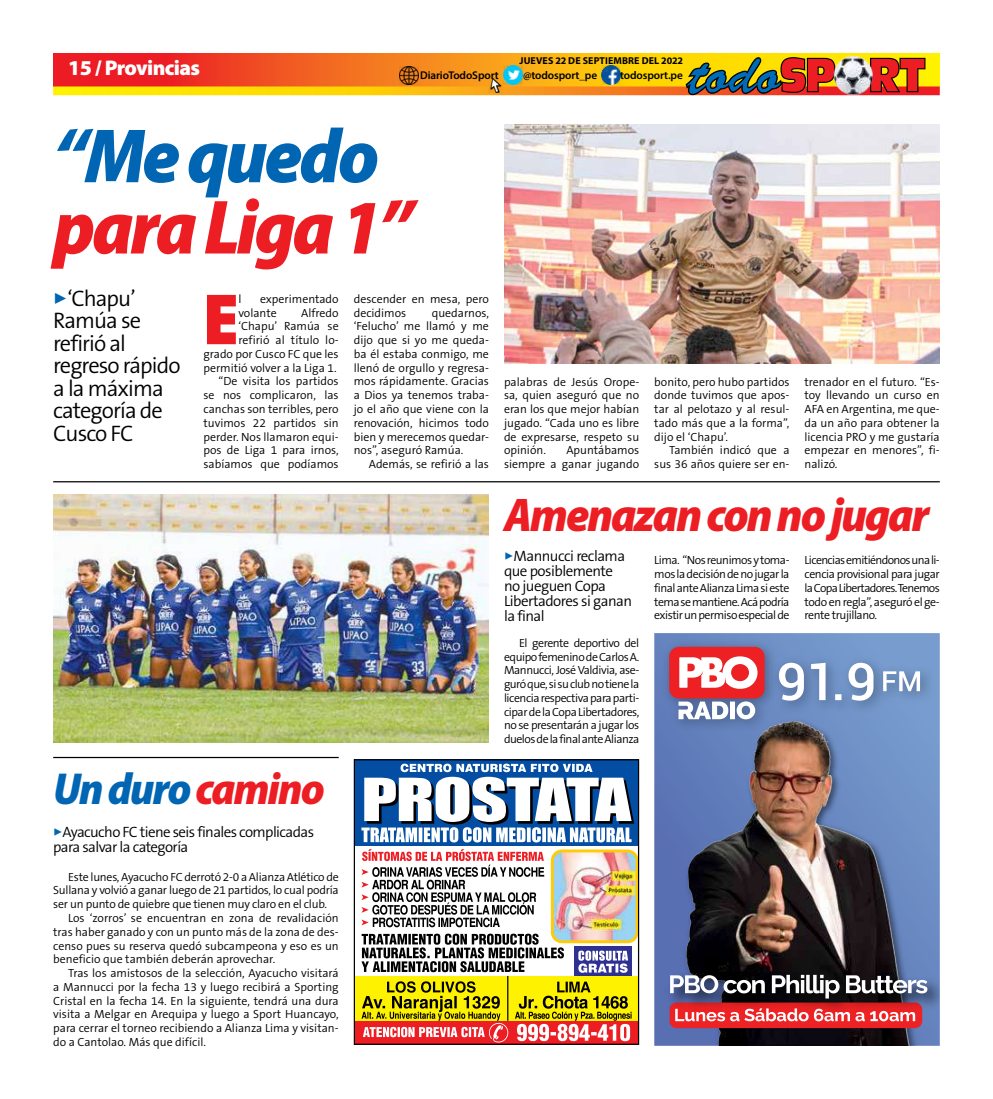
<style>
.page{position:relative;width:993px;height:1099px;background:#fff}
.page>*{position:absolute;margin:0;border:0;box-sizing:border-box;transform-origin:0 0}
.t1{font:italic 900 semi-condensed 77.5px "Myriad Pro";letter-spacing:-.04em;color:#ed1d24}
.t2{font:italic 900 semi-condensed 77.5px "Myriad Pro";letter-spacing:-.04em;color:#0066b3}
.t3{font:900 73px "The Sans B9";color:#ed1d24}
.t4{font:italic 900 semi-condensed 47.5px "Myriad Pro";letter-spacing:-.04em;color:#ed1d24}
.t5{font:italic 900 semi-condensed 45px "Myriad Pro";letter-spacing:-.04em;color:#0066b3}
.t6{font:300 22.5px/22.5px "The Sans B4";letter-spacing:-.04em;color:#000}
.t7{font:900 21.25px "Myriad Pro";letter-spacing:-.03em;color:#fff}
.t8{font:300 15px/15px "The Sans B4";letter-spacing:-.035em;color:#000}
.t9{font:300 11.88px/13.8px "The Sans B4";color:#000;text-align:justify}
.t10{font:300 11.88px "The Sans B4";letter-spacing:-.02em;color:#000}
.t11{font:600 11.25px "Myriad Pro";letter-spacing:-.01em;color:#000}
.t12{font:700 10px "Myriad Pro";letter-spacing:.01em;color:#000}
.s1{color:#0066b3}
.s2{color:#ed1d24}
</style>
<div class="page">
<svg style="left:53px;top:53px;width:886px;height:33px;background:#f3781a"></svg>
<svg style="left:53px;top:86px;width:886px;height:9px;background:#f9b10e"></svg>
<svg style="left:871px;top:58px;width:54px;height:34px;background:#cd4019"></svg>
<svg style="left:685px;top:57px;width:150px;height:38px;background:#9c692e"></svg>
<img style="left:832px;top:55px;width:39px;height:39px">
<img style="left:488px;top:78px;width:14px;height:14px">
<img style="left:601px;top:66px;width:18px;height:18px">
<img style="left:503px;top:66px;width:19px;height:19px">
<img style="left:399px;top:66px;width:19px;height:19px">
<div style="left:354px;top:759px;width:284px;height:87px;background:#034ea2"></div>
<div style="left:354px;top:1020px;width:284px;height:24px;background:#ed1d24"></div>
<div style="left:354px;top:975px;width:284px;height:45px;background:#fff200"></div>
<svg style="left:361px;top:981px;width:270px;height:61px"></svg>
<svg style="left:574px;top:972px;width:57px;height:3px"></svg>
<svg style="left:361px;top:763px;width:273px;height:79px"></svg>
<svg style="left:361px;top:849px;width:276px;height:123px"></svg>
<img style="left:553px;top:852px;width:82px;height:88px">
<hr style="left:507px;top:975px;width:1px;height:45px;background:#000">
<div style="left:353px;top:759px;width:286px;height:285px;border:1px solid #000"></div>
<svg style="left:654px;top:633px;width:285px;height:65px;background:#7698cb"></svg>
<img style="left:656px;top:635px;width:126px;height:63px">
<div style="left:669px;top:647px;width:95px;height:51px;background:#ed2024;border-radius:10px"></div>
<svg style="left:679px;top:656px;width:78px;height:32px"></svg>
<img style="left:766px;top:650px;width:171px;height:48px">
<svg style="left:882px;top:671px;width:37px;height:20px"></svg>
<svg style="left:778px;top:662px;width:95px;height:36px"></svg>
<img style="left:654px;top:698px;width:285px;height:347px">
<div style="left:669px;top:1002px;width:252px;height:26px;background:#ed2224;border-radius:7px"></div>
<img style="left:661px;top:967px;width:278px;height:52px">
<svg style="left:670px;top:975px;width:94px;height:18px"></svg>
<svg style="left:771px;top:974px;width:68px;height:24px"></svg>
<svg style="left:845px;top:975px;width:82px;height:18px"></svg>
<svg style="left:675px;top:1008px;width:174px;height:13px"></svg>
<svg style="left:855px;top:1010px;width:59px;height:11px"></svg>
<img style="left:504px;top:124px;width:435px;height:240px">
<img style="left:53px;top:495px;width:436px;height:247px">
<hr style="left:53px;top:481px;width:886px;height:1px;background:#000">
<hr style="left:53px;top:756px;width:285px;height:2px;background:#000">
<h3 class="t7" style="left:68px;top:54px;width:133px">15 / Provincias</h3>
<p class="t12" style="left:519px;top:54px;width:165px">JUEVES 22 DE SEPTIEMBRE DEL 2022</p>
<p class="t11" style="left:420px;top:68px;width:80px">DiarioTodoSport</p>
<p class="t11" style="left:523px;top:68px;width:76px">@todosport_pe</p>
<p class="t11" style="left:620px;top:68px;width:64px">todosport.pe</p>
<h1 class="t2" style="left:53px;top:105px;width:327px">“Me quedo</h1>
<h1 class="t1" style="left:53px;top:176px;width:361px">para Liga 1”</h1>
<h3 class="t6" style="left:53px;top:288px;width:129px"><span class="s1">✓</span>‘Chapu’<br>Ramúa se refirió al regreso rápido a la máxima categoría de<br>Cusco FC</h3>
<h2 class="t3" style="left:203px;top:280px;width:37px">E</h2>
<p class="t9" style="left:238px;top:292px;width:5px">l</p>
<p class="t9" style="left:238px;top:292px;width:102px;text-indent:21px">experimentado volante</p>
<p class="t9" style="left:353px;top:292px;width:137px">descender en mesa, pero decidimos</p>
<p class="t9" style="left:203px;top:306px;width:137px;text-align:right">Alfredo<br>‘Chapu’ Ramúa se<br>refirió al título lo-<br>grado por Cusco FC que les permitió volver a la Liga 1. “De visita los partidos<br>se nos complicaron, las canchas son terribles, pero tuvimos 22 partidos sin perder. Nos llamaron equi&shy;pos de Liga 1 para irnos, sabíamos que podíamos</p>
<p class="t9" style="left:353px;top:306px;width:137px;text-indent:78px">quedarnos, ‘Felucho’ me llamó y me dijo que si yo me queda&shy;ba él estaba conmigo, me llenó de orgullo y regresa&shy;mos rápidamente. Gracias a Dios ya tenemos traba&shy;jo el año que viene con la renovación, hicimos todo bien y merecemos quedar&shy;nos”, aseguró Ramúa.</p>
<p class="t9" style="left:368px;top:457px;width:122px">Además, se refirió a las</p>
<p class="t9" style="left:504px;top:375px;width:137px">palabras de Jesús Orope&shy;sa, quien aseguró que no eran los que mejor habían jugado. “Cada uno es libre de expresarse, respeto su opinión.</p>
<p class="t9" style="left:504px;top:444px;width:137px;text-align:right">Apuntábamos<br>siempre a ganar jugando</p>
<p class="t9" style="left:654px;top:375px;width:137px">bonito, pero hubo partidos donde tuvimos que apos&shy;tar al pelotazo y al resul&shy;tado más que a la forma”, dijo el ‘Chapu’.</p>
<p class="t9" style="left:654px;top:444px;width:137px;text-align:right">También indicó que a sus 36 años quiere ser en-</p>
<p class="t9" style="left:804px;top:375px;width:137px">trenador en el futuro. “Es&shy;toy llevando un curso en AFA en Argentina, me que&shy;da un año para obtener la licencia PRO y me gustaría empezar en menores”, fi&shy;nalizó.</p>
<h3 class="t4" style="left:504px;top:484px;width:426px">Amenazan con no jugar</h3>
<h3 class="t5" style="left:53px;top:759px;width:273px">Un duro <span class="s2">camino</span></h3>
<p class="t8" style="left:53px;top:824px;width:262px"><span class="s1">✓</span>Ayacucho FC tiene seis finales complicadas para salvar la categoría</p>
<p class="t10" style="left:68px;top:870px;width:272px">Este lunes, Ayacucho FC derrotó 2-0 a Alianza Atlético de</p>
<p class="t10" style="left:53px;top:884px;width:287px">Sullana y volvió a ganar luego de 21 partidos, lo cual podría</p>
<p class="t10" style="left:53px;top:898px;width:275px">ser un punto de quiebre que tienen muy claro en el club.</p>
<p class="t9" style="left:68px;top:911px;width:272px">Los ‘zorros’ se encuentran en zona de revalidación</p>
<p class="t9" style="left:53px;top:925px;width:287px">tras haber ganado y con un punto más de la zona de des-</p>
<p class="t9" style="left:53px;top:939px;width:287px">censo pues su reserva quedó subcampeona y eso es un</p>
<p class="t9" style="left:53px;top:952px;width:223px">beneficio que también deberán aprovechar.</p>
<p class="t9" style="left:68px;top:966px;width:272px">Tras los amistosos de la selección, Ayacucho visitará</p>
<p class="t9" style="left:53px;top:980px;width:287px">a Mannucci por la fecha 13 y luego recibirá a Sporting</p>
<p class="t9" style="left:53px;top:994px;width:287px">Cristal en la fecha 14. En la siguiente, tendrá una dura</p>
<p class="t9" style="left:53px;top:1007px;width:287px">visita a Melgar en Arequipa y luego a Sport Huancayo,</p>
<p class="t9" style="left:53px;top:1021px;width:287px">para cerrar el torneo recibiendo a Alianza Lima y visitan-</p>
<p class="t9" style="left:53px;top:1035px;width:154px">do a Cantolao. Más que difícil.</p>
<p class="t8" style="left:504px;top:549px;width:129px"><span class="s1">✓</span>Mannucci reclama que posiblemente no jueguen Copa<br>Libertadores si ganan la final</p>
<p class="t9" style="left:504px;top:636px;width:137px;text-indent:15px">El gerente deportivo del equipo femenino de Carlos A.<br>Mannucci, José Valdivia, ase&shy;guró que, si su club no tiene la licencia respectiva para parti&shy;cipar de la Copa Libertadores, no se presentarán a jugar los duelos de la final ante Alianza</p>
<p class="t9" style="left:654px;top:554px;width:137px">Lima. “Nos reunimos y toma&shy;mos la decisión de no jugar la final ante Alianza Lima si este tema se mantiene. Acá podría existir un permiso especial de</p>
<p class="t9" style="left:804px;top:554px;width:137px">Licencias emitiéndonos una li&shy;cencia provisional para jugar la Copa Libertadores. Tenemos todo en regla”, aseguró el ge&shy;rente trujillano.</p>
</div>
